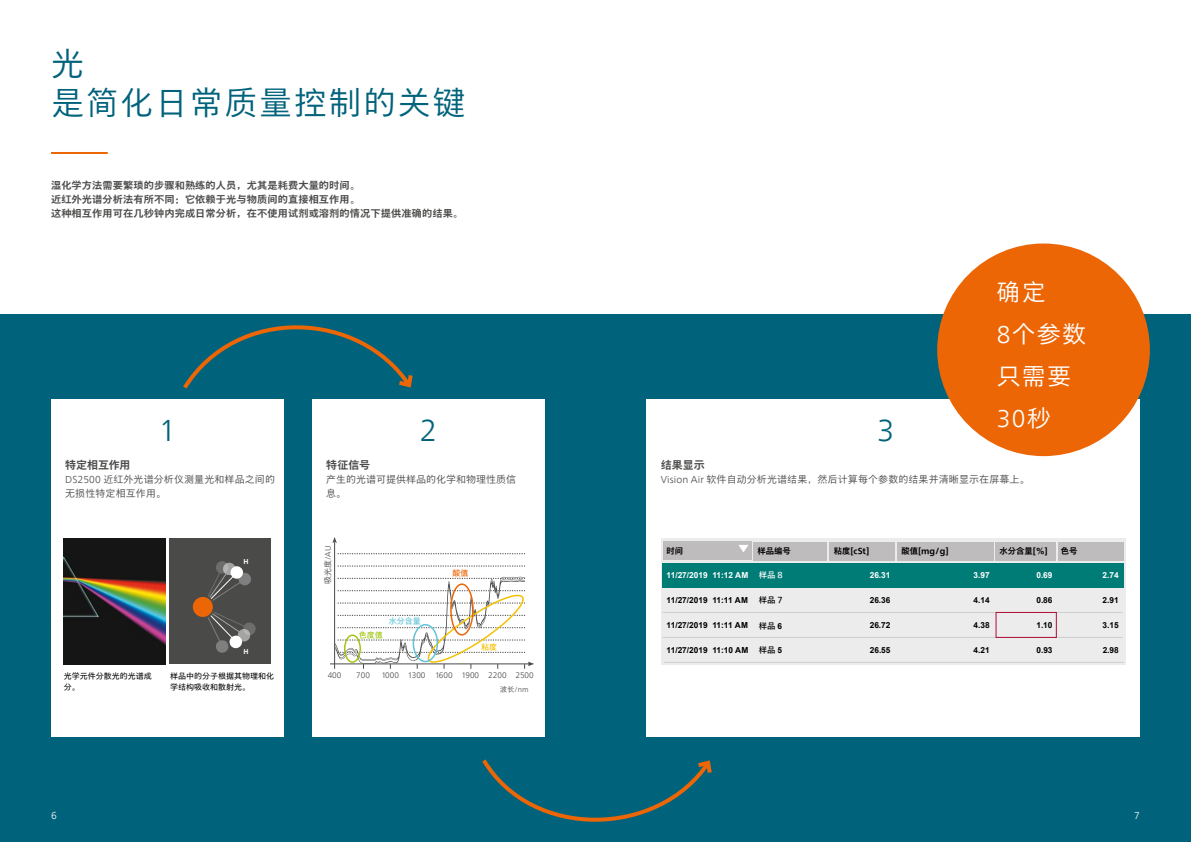
<style>
.page{position:relative;width:1191px;height:842px;background:#fff}
.page>*{position:absolute;margin:0;border:0;box-sizing:border-box;transform-origin:0 0}
.t1{font:300 33px/39px "M Xiang He Hei SC Pro";letter-spacing:.05em;color:#00627b}
.t2{font:300 30px "Neue Frutiger World";color:#00627b}
.t3{font:300 24px/42px "M Xiang He Hei SC Pro";letter-spacing:.05em;color:#fff}
.t4{font:300 24px "Neue Frutiger World";color:#fff}
.t5{font:700 11px "M Xiang He Hei SC Pro";color:#4a4a49}
.t6{font:700 10px/14px "M Xiang He Hei SC Pro";letter-spacing:.01em;color:#4a4a49}
.t7{font:300 10px/14px "M Xiang He Hei SC Pro";letter-spacing:.01em;color:#4a4a49}
.t8{font:300 10px "Neue Frutiger World";color:#fff}
.t9{font:700 8.3px "Arial";color:#000}
.t10{font:700 8.3px "Arial";color:#fff}
.t11{font:700 8.3px "M Xiang He Hei SC Pro";color:#000}
.t12{font:8.3px "M Xiang He Hei SC Pro";color:#000}
.t13{font:8px/11px "M Xiang He Hei SC Pro";color:#000}
.t14{font:300 8px "Neue Frutiger World";color:#4a4a49}
.t15{font:300 8px "M Xiang He Hei SC Pro";color:#4a4a49}
.t16{font:8px "M Xiang He Hei SC Pro";color:#61c3d9}
.t17{font:8px "M Xiang He Hei SC Pro";color:#a2c616}
.t18{font:8px "M Xiang He Hei SC Pro";color:#ec6606}
.t19{font:8px "M Xiang He Hei SC Pro";color:#f4c000}
.t20{font:300 7.3px "Neue Frutiger World";color:#4a4a49}
.t21{font:700 7.1px "Neue Frutiger World";color:#fff}
.s1{font-family:"Neue Frutiger World"}
.s2{font-family:"M Xiang He Hei SC Pro"}
.s3{font-family:"M Xiang He Hei SC Pro";font-weight:400}
.s4{font-family:"Arial";font-weight:700}
</style>
<div class="page">
<div style="left:0;top:315px;width:1191px;height:527px;background:#00627b"></div>
<div style="left:51px;top:399px;width:232px;height:338px;background:#fff"></div>
<div style="left:312px;top:399px;width:232px;height:338px;background:#fff"></div>
<div style="left:647px;top:399px;width:493px;height:338px;background:#fff"></div>
<div style="left:170px;top:538px;width:101px;height:126px;background:#4a4a49"></div>
<img style="left:64px;top:538px;width:101px;height:126px">
<svg style="left:208px;top:561px;width:48px;height:92px"></svg>
<div style="left:192px;top:596px;width:22px;height:22px;background:#ec6606;border-radius:50%"></div>
<div style="left:191px;top:595px;width:24px;height:24px;border:2px solid #4a4a49;border-radius:50%"></div>
<hr style="left:51px;top:152px;width:57px;height:2px;background:#ec6606">
<div style="left:661px;top:539px;width:464px;height:126px;background:#edeced"></div>
<div style="left:663px;top:563px;width:461px;height:25px;background:#007c77"></div>
<div style="left:663px;top:542px;width:88px;height:18px;background:#bebcbd"></div>
<div style="left:753px;top:542px;width:74px;height:18px;background:#bebcbd"></div>
<div style="left:829px;top:542px;width:66px;height:18px;background:#bebcbd"></div>
<div style="left:897px;top:542px;width:96px;height:18px;background:#bebcbd"></div>
<div style="left:995px;top:542px;width:61px;height:18px;background:#bebcbd"></div>
<div style="left:1058px;top:542px;width:66px;height:18px;background:#bebcbd"></div>
<hr style="left:662px;top:612px;width:460px;height:1px;background:#cecfd0">
<hr style="left:662px;top:637px;width:460px;height:1px;background:#cecfd0">
<hr style="left:663px;top:662px;width:460px;height:1px;background:#cecfd0">
<div style="left:995px;top:612px;width:61px;height:26px;border:1px solid #ae173a"></div>
<svg style="left:738px;top:545px;width:10px;height:7px"></svg>
<svg style="left:179px;top:314px;width:236px;height:75px"></svg>
<svg style="left:482px;top:759px;width:230px;height:63px"></svg>
<svg style="left:337px;top:566px;width:188px;height:1px"></svg>
<svg style="left:337px;top:553px;width:188px;height:1px"></svg>
<hr style="left:334px;top:542px;width:1px;height:127px;background:#4a4a49">
<svg style="left:332px;top:537px;width:5px;height:6px"></svg>
<hr style="left:330px;top:664px;width:199px;height:1px;background:#4a4a49">
<svg style="left:334px;top:577px;width:200px;height:92px"></svg>
<div style="left:412px;top:624px;width:26px;height:38px;border:2px solid #61c3d9;border-radius:50%"></div>
<div style="left:450px;top:583px;width:24px;height:53px;border:2px solid #ec6606;border-radius:50%"></div>
<div style="left:937px;top:243px;width:212px;height:213px;background:#ec6606;border-radius:50%"></div>
<h1 class="t1" style="left:51px;top:44px;width:416px">光<br>是简化日常质量控制的关键</h1>
<p class="t6" style="left:51px;top:178px;width:413px">湿化学方法需要繁琐的步骤和熟练的人员，尤其是耗费大量的时间。<br>近红外光谱分析法有所不同：它依赖于光与物质间的直接相互作用。<br>这种相互作用可在几秒钟内完成日常分析，在不使用试剂或溶剂的情况下提供准确的结果。</p>
<h2 class="t2" style="left:159px;top:407px;width:19px">1</h2>
<h2 class="t2" style="left:419px;top:407px;width:19px">2</h2>
<h2 class="t2" style="left:877px;top:407px;width:19px">3</h2>
<h3 class="t3" style="left:996px;top:271px;width:91px">确定<br><span class="s1">8</span>个参数只需要</h3>
<h3 class="t4" style="left:996px;top:400px;width:55px">30<span class="s2">秒</span></h3>
<h3 class="t5" style="left:65px;top:458px;width:67px">特定相互作用</h3>
<h3 class="t5" style="left:326px;top:458px;width:46px">特征信号</h3>
<h3 class="t5" style="left:660px;top:458px;width:46px">结果显示</h3>
<p class="t7" style="left:65px;top:472px;width:211px"><span class="s1">DS2500</span> 近红外光谱分析仪测量光和样品之间的</p>
<p class="t7" style="left:660px;top:472px;width:370px"><span class="s1">Vision Air</span> 软件自动分析光谱结果，然后计算每个参数的结果并清晰显示在屏幕上。</p>
<p class="t7" style="left:65px;top:486px;width:102px">无损性特定相互作用。</p>
<p class="t7" style="left:326px;top:472px;width:191px">产生的光谱可提供样品的化学和物理性质信息。</p>
<p class="t21" style="left:244px;top:555px;width:7px">H</p>
<p class="t21" style="left:244px;top:645px;width:7px">H</p>
<p class="t13" style="left:64px;top:670px;width:89px">光学元件分散光的光谱成分。</p>
<p class="t13" style="left:170px;top:670px;width:105px">样品中的分子根据其物理和化学结构吸收和散射光。</p>
<p class="t15" style="left:323px;top:584px;width:40px;rotate:-90deg">吸光度<span class="s1">/AU</span></p>
<p class="t16" style="left:389px;top:616px;width:33px">水分含量</p>
<p class="t17" style="left:359px;top:629px;width:25px">色度值</p>
<p class="t18" style="left:452px;top:568px;width:17px">酸值</p>
<p class="t19" style="left:481px;top:642px;width:17px">粘度</p>
<p class="t14" style="left:328px;top:668px;width:15px">400</p>
<p class="t14" style="left:356px;top:668px;width:15px">700</p>
<p class="t14" style="left:381px;top:668px;width:154px">1000 1300 1600 1900 2200 2500</p>
<p class="t20" style="left:500px;top:684px;width:30px"><span class="s2">波长</span>/nm</p>
<p class="t11" style="left:666px;top:546px;width:18px">时间</p>
<p class="t11" style="left:757px;top:546px;width:35px">样品编号</p>
<p class="t11" style="left:833px;top:546px;width:37px">粘度[cSt]</p>
<p class="t11" style="left:901px;top:546px;width:49px">酸值[mg/g]</p>
<p class="t11" style="left:999px;top:546px;width:50px">水分含量[%]</p>
<p class="t11" style="left:1060px;top:546px;width:18px">色号</p>
<p class="t10" style="left:666px;top:569px;width:118px">11/27/2019 11:12 AM <span class="s3">样品 8</span></p>
<p class="t10" style="left:869px;top:570px;width:22px">26.31</p>
<p class="t10" style="left:973px;top:570px;width:18px">3.97</p>
<p class="t10" style="left:1036px;top:570px;width:18px">0.69</p>
<p class="t10" style="left:1102px;top:570px;width:18px">2.74</p>
<p class="t9" style="left:666px;top:594px;width:83px">11/27/2019 11:11 AM</p>
<p class="t9" style="left:666px;top:619px;width:83px">11/27/2019 11:11 AM</p>
<p class="t9" style="left:666px;top:644px;width:83px">11/27/2019 11:10 AM</p>
<p class="t12" style="left:758px;top:595px;width:25px">样品 7</p>
<p class="t12" style="left:758px;top:620px;width:25px">样品 <span class="s4">6</span></p>
<p class="t12" style="left:758px;top:645px;width:25px">样品 <span class="s4">5</span></p>
<p class="t9" style="left:869px;top:594px;width:22px">26.36</p>
<p class="t9" style="left:973px;top:594px;width:18px">4.14</p>
<p class="t9" style="left:1036px;top:594px;width:18px">0.86</p>
<p class="t9" style="left:1102px;top:594px;width:18px">2.91</p>
<p class="t9" style="left:869px;top:620px;width:22px">26.72</p>
<p class="t9" style="left:973px;top:620px;width:18px">4.38</p>
<p class="t9" style="left:1036px;top:620px;width:18px">1.10</p>
<p class="t9" style="left:1102px;top:620px;width:18px">3.15</p>
<p class="t9" style="left:869px;top:644px;width:22px">26.55</p>
<p class="t9" style="left:973px;top:644px;width:18px">4.21</p>
<p class="t9" style="left:1036px;top:644px;width:18px">0.93</p>
<p class="t9" style="left:1102px;top:644px;width:18px">2.98</p>
<p class="t8" style="left:51px;top:808px;width:7px">6</p>
<p class="t8" style="left:1134px;top:808px;width:7px">7</p>
</div>
